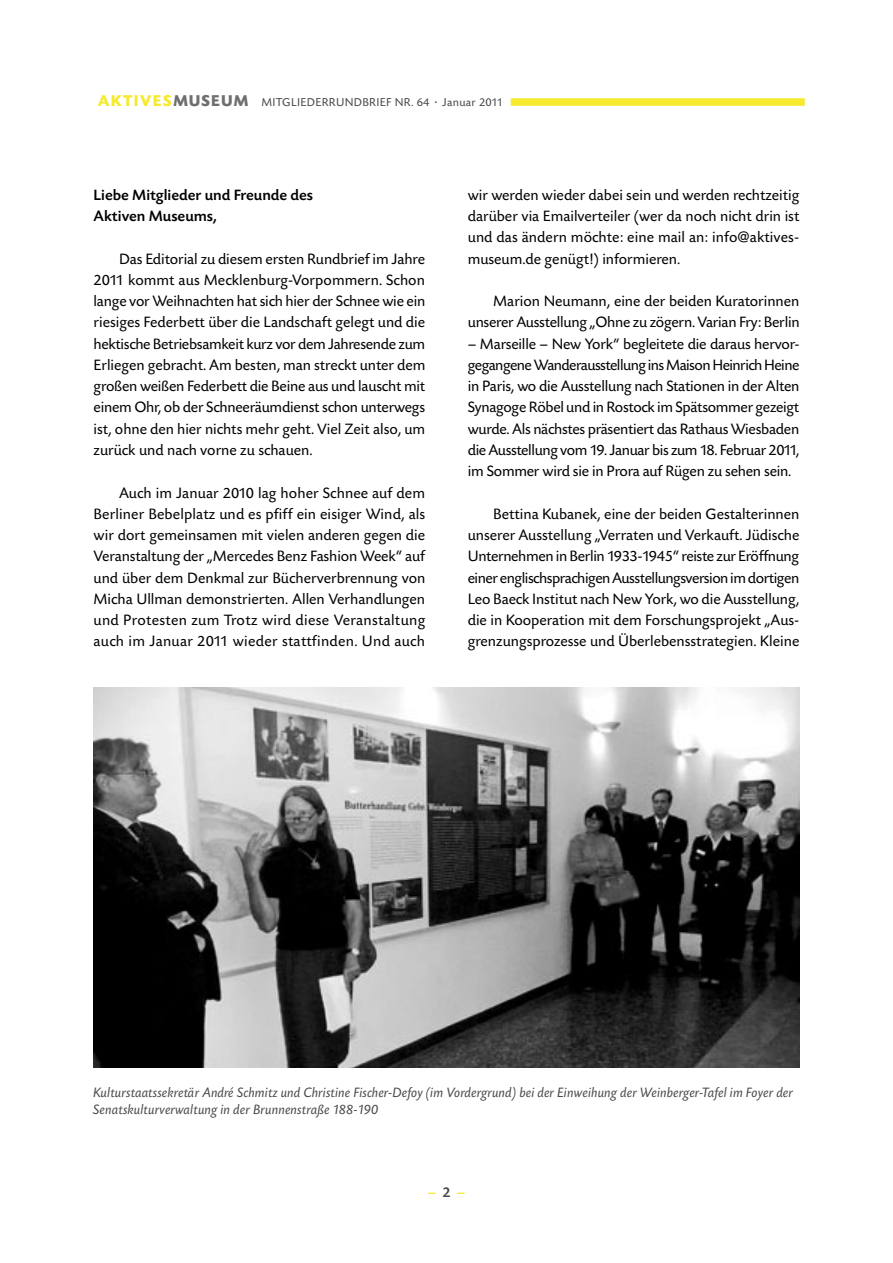
<style>
.page{position:relative;width:893px;height:1263px;background:#fff}
.page>*{position:absolute;margin:0;border:0;box-sizing:border-box;transform-origin:0 0}
.t1{font:15.75px/21.3px "Today SB";color:#000;text-align:justify}
.t2{font:500 15.75px/21.3px "Today SB";color:#000}
.t3{font:500 15px "Today SB";color:#f5ea2e}
.t4{font:italic 14.25px/17.2px "Today SB";color:#484848}
.t5{font:12px "Today SB";letter-spacing:.025em;color:#484848}
.s1{font-weight:700;font-size:16.5px;color:#f5ea2e}
.s2{font-weight:700;font-size:16.5px;color:#6f6f6f}
.s3{color:#484848}
</style>
<div class="page">
<div style="left:511px;top:98px;width:294px;height:8px;background:#f5ea2e"></div>
<img style="left:94px;top:688px;width:705px;height:379px">
<p class="t5" style="left:98px;top:95px;width:407px"><span class="s1">AKTIVES</span><span class="s2">MUSEUM</span> MITGLIEDERRUNDBRIEF NR. 64 · Januar 2011</p>
<p class="t2" style="left:94px;top:185px;width:221px">Liebe Mitglieder und Freunde des<br>Aktiven Museums,</p>
<p class="t1" style="left:94px;top:248px;width:333px;text-indent:26px">Das Editorial zu diesem ersten Rundbrief im Jahre 2011 kommt aus Mecklenburg-Vorpommern. Schon lange vor Weihnachten hat sich hier der Schnee wie ein riesiges Federbett über die Landschaft gelegt und die hektische Betriebsamkeit kurz vor dem Jahresende zum Erliegen gebracht. Am besten, man streckt unter dem großen weißen Federbett die Beine aus und lauscht mit einem Ohr, ob der Schneeräumdienst schon unterwegs ist, ohne den hier nichts mehr geht. Viel Zeit also, um zurück und nach vorne zu schauen.</p>
<p class="t1" style="left:94px;top:482px;width:333px;text-indent:26px">Auch im Januar 2010 lag hoher Schnee auf dem Berliner Bebelplatz und es pfiff ein eisiger Wind, als wir dort gemeinsamen mit vielen anderen gegen die Veranstaltung der „Mercedes Benz Fashion Week“ auf und über dem Denkmal zur Bücherverbrennung von Micha Ullman demonstrierten. Allen Verhandlungen und Protesten zum Trotz wird diese Veranstaltung auch im Januar 2011 wieder stattfinden. Und auch</p>
<p class="t1" style="left:468px;top:185px;width:333px">wir werden wieder dabei sein und werden rechtzeitig darüber via Emailverteiler (wer da noch nicht drin ist und das ändern möchte: eine mail an: info@aktives&shy;museum.de genügt!) informieren.</p>
<p class="t1" style="left:468px;top:291px;width:333px;text-align:right">Marion Neumann, eine der beiden Kuratorinnen unserer Ausstellung „Ohne zu zögern. Varian Fry: Berlin</p>
<p class="t1" style="left:468px;top:333px;width:333px">– Marseille – New York“ begleitete die daraus hervor&shy;gegangene Wanderausstellung ins Maison Heinrich Heine in Paris, wo die Ausstellung nach Stationen in der Alten Synagoge Röbel und in Rostock im Spätsommer gezeigt wurde. Als nächstes präsentiert das Rathaus Wiesbaden die Ausstellung vom 19. Januar bis zum 18. Februar 2011, im Sommer wird sie in Prora auf Rügen zu sehen sein.</p>
<p class="t1" style="left:468px;top:504px;width:333px;text-indent:26px">Bettina Kubanek, eine der beiden Gestalterinnen unserer Ausstellung „Verraten und Verkauft. Jüdische Unternehmen in Berlin 1933-1945“ reiste zur Eröffnung einer englischsprachigen Ausstellungsversion im dortigen Leo Baeck Institut nach New York, wo die Ausstellung, die in Kooperation mit dem Forschungsprojekt „Aus&shy;grenzungsprozesse und Überlebensstrategien. Kleine</p>
<p class="t4" style="left:94px;top:1084px;width:701px">Kulturstaatssekretär André Schmitz und Christine Fischer-Defoy (im Vordergrund) bei der Einweihung der Weinberger-Tafel im Foyer der<br>Senatskulturverwaltung in der Brunnenstraße 188-190</p>
<p class="t3" style="left:428px;top:1184px;width:39px">– <span class="s3">2</span> –</p>
</div>
